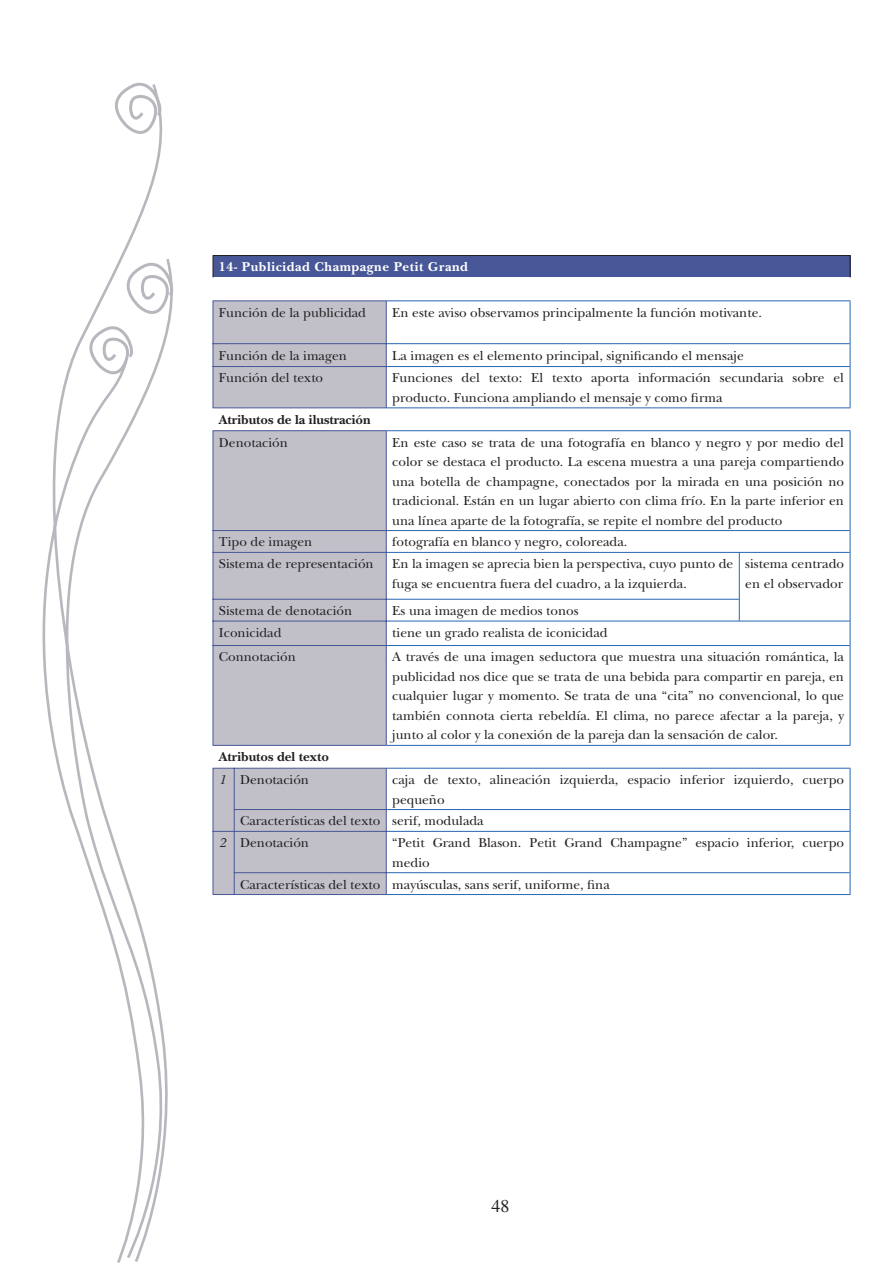
<style>
.page{position:relative;width:893px;height:1263px;background:#fff}
.page>*{position:absolute;margin:0;border:0;box-sizing:border-box;transform-origin:0 0}
.t1{font:18px "Times";color:#231f20}
.citas{font:13.5px/19.5px "New Baskerville";color:#231f20}
.t2{font:700 13.5px "New Baskerville";color:#231f20}
.t3{font:700 13.5px "New Baskerville";letter-spacing:.04em;color:#fff}
.t4{font:italic 13.5px "New Baskerville";color:#231f20}
</style>
<div class="page">
<div style="left:213px;top:255px;width:637px;height:22px;background:#475797"></div>
<div style="left:214px;top:431px;width:172px;height:314px;background:#c1c0c9"></div>
<svg style="left:213px;top:255px;width:21px;height:22px"></svg>
<hr style="left:234px;top:255px;width:152px;height:1px;background:#231f20">
<hr style="left:386px;top:255px;width:353px;height:1px;background:#231f20">
<hr style="left:739px;top:255px;width:111px;height:1px;background:#231f20">
<svg style="left:850px;top:256px;width:1px;height:21px"></svg>
<div style="left:213px;top:300px;width:174px;height:108px;background:#c1c0c9"></div>
<hr style="left:234px;top:407px;width:153px;height:1px;background:#475797">
<svg style="left:213px;top:430px;width:21px;height:1px"></svg>
<hr style="left:213px;top:431px;width:1px;height:99px;background:#475797">
<hr style="left:234px;top:430px;width:153px;height:1px;background:#475797">
<hr style="left:386px;top:431px;width:1px;height:99px;background:#475797">
<hr style="left:234px;top:530px;width:153px;height:1px;background:#475797">
<svg style="left:213px;top:530px;width:21px;height:23px"></svg>
<hr style="left:213px;top:553px;width:1px;height:46px;background:#475797">
<hr style="left:234px;top:552px;width:153px;height:1px;background:#475797">
<svg style="left:386px;top:530px;width:1px;height:23px"></svg>
<hr style="left:386px;top:553px;width:1px;height:46px;background:#475797">
<hr style="left:234px;top:599px;width:153px;height:1px;background:#475797">
<hr style="left:234px;top:621px;width:153px;height:1px;background:#475797">
<svg style="left:213px;top:599px;width:21px;height:47px"></svg>
<hr style="left:213px;top:646px;width:1px;height:99px;background:#475797">
<hr style="left:234px;top:645px;width:153px;height:1px;background:#475797">
<svg style="left:386px;top:600px;width:1px;height:46px"></svg>
<hr style="left:386px;top:646px;width:1px;height:99px;background:#475797">
<svg style="left:213px;top:745px;width:21px;height:1px"></svg>
<hr style="left:234px;top:745px;width:153px;height:1px;background:#475797">
<svg style="left:213px;top:768px;width:174px;height:127px;background:#bbbbc6"></svg>
<hr style="left:235px;top:894px;width:152px;height:1px;background:#475797">
<hr style="left:387px;top:300px;width:352px;height:1px;background:#2767b2">
<hr style="left:739px;top:300px;width:111px;height:1px;background:#2767b2">
<hr style="left:387px;top:343px;width:352px;height:1px;background:#2767b2">
<hr style="left:739px;top:343px;width:111px;height:1px;background:#2767b2">
<hr style="left:387px;top:366px;width:352px;height:1px;background:#2767b2">
<hr style="left:739px;top:366px;width:111px;height:1px;background:#2767b2">
<hr style="left:387px;top:407px;width:352px;height:1px;background:#2767b2">
<hr style="left:739px;top:407px;width:111px;height:1px;background:#2767b2">
<hr style="left:387px;top:430px;width:352px;height:1px;background:#2767b2">
<hr style="left:739px;top:430px;width:111px;height:1px;background:#2767b2">
<hr style="left:387px;top:530px;width:352px;height:1px;background:#2767b2">
<hr style="left:739px;top:530px;width:111px;height:1px;background:#2767b2">
<hr style="left:387px;top:552px;width:352px;height:1px;background:#2767b2">
<hr style="left:739px;top:552px;width:111px;height:1px;background:#2767b2">
<hr style="left:387px;top:599px;width:352px;height:1px;background:#2767b2">
<hr style="left:387px;top:621px;width:352px;height:1px;background:#2767b2">
<hr style="left:739px;top:621px;width:111px;height:1px;background:#2767b2">
<hr style="left:387px;top:645px;width:352px;height:1px;background:#2767b2">
<hr style="left:739px;top:645px;width:111px;height:1px;background:#2767b2">
<hr style="left:387px;top:745px;width:352px;height:1px;background:#2767b2">
<hr style="left:739px;top:745px;width:111px;height:1px;background:#2767b2">
<hr style="left:387px;top:768px;width:352px;height:1px;background:#2767b2">
<hr style="left:739px;top:768px;width:111px;height:1px;background:#2767b2">
<hr style="left:387px;top:809px;width:352px;height:1px;background:#2767b2">
<hr style="left:739px;top:809px;width:111px;height:1px;background:#2767b2">
<hr style="left:387px;top:831px;width:352px;height:1px;background:#2767b2">
<hr style="left:739px;top:831px;width:111px;height:1px;background:#2767b2">
<hr style="left:387px;top:872px;width:352px;height:1px;background:#2767b2">
<hr style="left:739px;top:872px;width:111px;height:1px;background:#2767b2">
<hr style="left:387px;top:894px;width:352px;height:1px;background:#2767b2">
<hr style="left:739px;top:894px;width:111px;height:1px;background:#2767b2">
<hr style="left:850px;top:301px;width:1px;height:43px;background:#2767b2">
<svg style="left:850px;top:344px;width:1px;height:22px"></svg>
<hr style="left:850px;top:366px;width:1px;height:41px;background:#2767b2">
<hr style="left:850px;top:431px;width:1px;height:100px;background:#2767b2">
<svg style="left:850px;top:531px;width:1px;height:21px"></svg>
<hr style="left:739px;top:553px;width:1px;height:46px;background:#2767b2">
<hr style="left:850px;top:552px;width:1px;height:47px;background:#2767b2">
<svg style="left:739px;top:599px;width:1px;height:22px"></svg>
<svg style="left:850px;top:599px;width:1px;height:46px"></svg>
<hr style="left:850px;top:645px;width:1px;height:100px;background:#2767b2">
<hr style="left:850px;top:768px;width:1px;height:41px;background:#2767b2">
<svg style="left:850px;top:809px;width:1px;height:22px"></svg>
<hr style="left:850px;top:831px;width:1px;height:42px;background:#2767b2">
<svg style="left:850px;top:873px;width:1px;height:21px"></svg>
<svg style="left:42px;top:348px;width:126px;height:915px"></svg>
<svg style="left:76px;top:82px;width:98px;height:305px"></svg>
<p class="t3" style="left:219px;top:259px;width:250px">14- Publicidad Champagne Petit Grand</p>
<p class="citas" style="left:219px;top:303px;width:149px">Función de la publicidad</p>
<p class="citas" style="left:392px;top:303px;width:371px">En este aviso observamos principalmente la función motivante.</p>
<p class="citas" style="left:219px;top:345px;width:129px">Función de la imagen</p>
<p class="citas" style="left:392px;top:345px;width:353px">La imagen es el elemento principal, significando el mensaje</p>
<p class="citas" style="left:219px;top:368px;width:106px">Función del texto</p>
<p class="citas" style="left:392px;top:368px;width:453px">Funciones del texto: El texto aporta información secundaria sobre el producto. Funciona ampliando el mensaje y como firma</p>
<p class="t2" style="left:219px;top:411px;width:153px">Atributos de la ilustración</p>
<p class="citas" style="left:219px;top:432px;width:70px">Denotación</p>
<p class="citas" style="left:392px;top:432px;width:453px;text-align:justify">En este caso se trata de una fotografía en blanco y negro y por medio del color se destaca el producto. La escena muestra a una pareja compartiendo una botella de champagne, conectados por la mirada en una posición no tradicional. Están en un lugar abierto con clima frío. En la parte inferior en una línea aparte de la fotografía, se repite el nombre del producto</p>
<p class="citas" style="left:219px;top:532px;width:95px">Tipo de imagen</p>
<p class="citas" style="left:392px;top:532px;width:237px">fotografía en blanco y negro, coloreada.</p>
<p class="citas" style="left:219px;top:554px;width:156px">Sistema de representación</p>
<p class="citas" style="left:392px;top:554px;width:343px">En la imagen se aprecia bien la perspectiva, cuyo punto de fuga se encuentra fuera del cuadro, a la izquierda.</p>
<p class="citas" style="left:745px;top:554px;width:100px">sistema centrado en el observador</p>
<p class="citas" style="left:219px;top:601px;width:135px">Sistema de denotación</p>
<p class="citas" style="left:392px;top:601px;width:188px">Es una imagen de medios tonos</p>
<p class="citas" style="left:219px;top:623px;width:64px">Iconicidad</p>
<p class="citas" style="left:392px;top:623px;width:217px">tiene un grado realista de iconicidad</p>
<p class="citas" style="left:219px;top:647px;width:78px">Connotación</p>
<p class="citas" style="left:392px;top:647px;width:453px;text-align:justify">A través de una imagen seductora que muestra una situación romántica, la publicidad nos dice que se trata de una bebida para compartir en pareja, en cualquier lugar y momento. Se trata de una “cita” no convencional, lo que también connota cierta rebeldía. El clima, no parece afectar a la pareja, y junto al color y la conexión de la pareja dan la sensación de calor.</p>
<p class="t2" style="left:219px;top:749px;width:112px">Atributos del texto</p>
<p class="t4" style="left:219px;top:772px;width:9px">1</p>
<p class="citas" style="left:240px;top:770px;width:70px">Denotación</p>
<p class="citas" style="left:392px;top:770px;width:453px">caja de texto, alineación izquierda, espacio inferior izquierdo, cuerpo pequeño</p>
<p class="citas" style="left:240px;top:811px;width:142px">Características del texto</p>
<p class="citas" style="left:392px;top:811px;width:93px">serif, modulada</p>
<p class="t4" style="left:219px;top:835px;width:9px">2</p>
<p class="citas" style="left:240px;top:833px;width:70px">Denotación</p>
<p class="citas" style="left:392px;top:833px;width:453px">“Petit Grand Blason. Petit Grand Champagne” espacio inferior, cuerpo medio</p>
<p class="citas" style="left:240px;top:874px;width:142px">Características del texto</p>
<p class="citas" style="left:392px;top:874px;width:219px">mayúsculas, sans serif, uniforme, fina</p>
<p class="t1" style="left:491px;top:1196px;width:19px">48</p>
</div>
